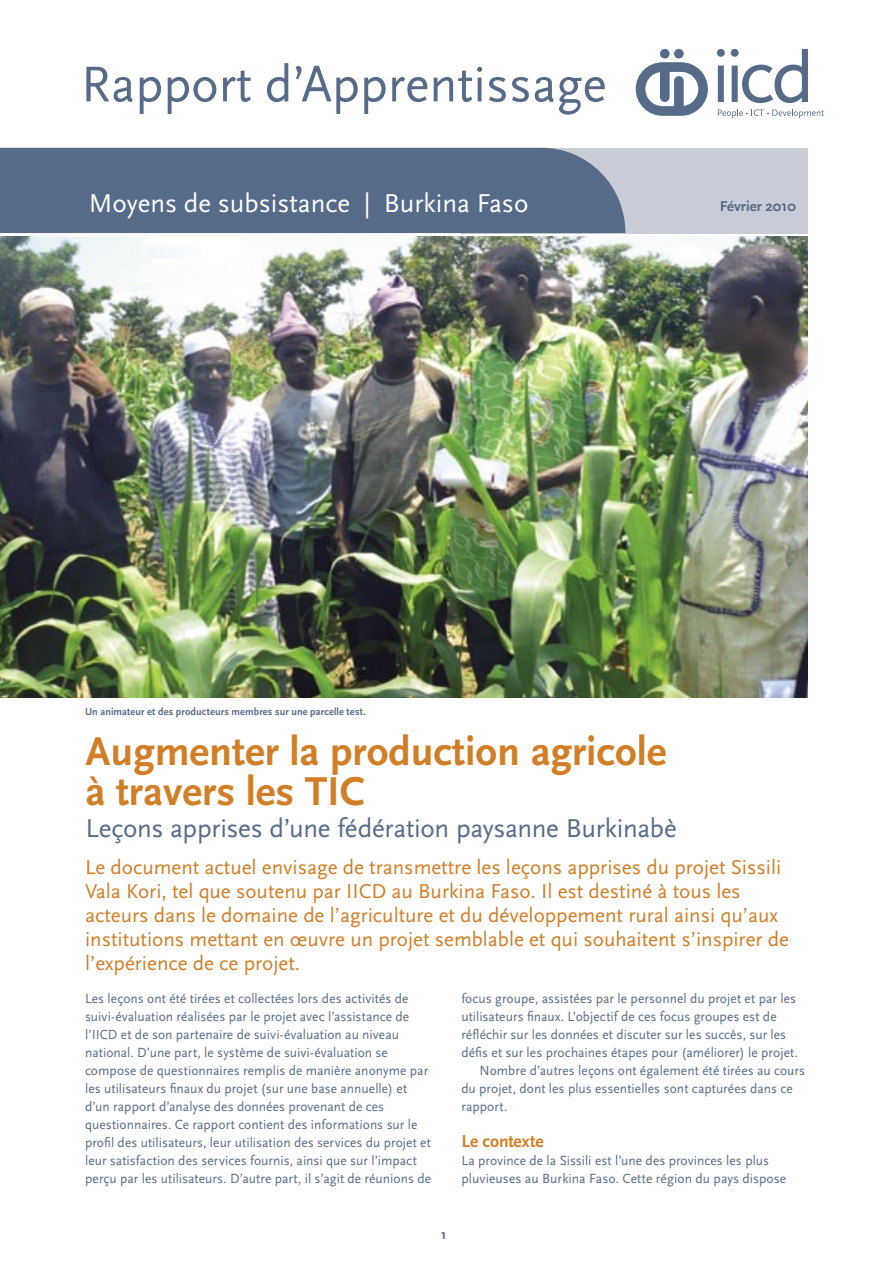
<style>
.page{position:relative;width:893px;height:1263px;background:#fff}
.page>*{position:absolute;margin:0;border:0;box-sizing:border-box;transform-origin:0 0}
.t1{font:52.5px "Scala Sans";color:#566b87}
.t2{font:700 42px/40.5px "Scala Sans";color:#d27e26}
.t3{font:27px "Scala Sans";letter-spacing:-.01em;color:#566b87}
.t4{font:27px "Scala Sans";color:#fff}
.t5{font:21px/24px "Scala Sans";color:#d27e26}
.t6{font:700 18px "Scala Sans";letter-spacing:-.005em;color:#d27e26}
.t7{font:700 15px "Scala Sans";color:#566b87}
.t8{font:13.95px/18px "Scala Sans";letter-spacing:.005em;color:#566b87}
.t9{font:13.8px/18px "Scala Sans";letter-spacing:.005em;color:#566b87}
.t10{font:700 13.8px "Scala Sans";color:#566b87}
.t11{font:700 10.5px "Scala Sans";letter-spacing:.01em;color:#566b87}
</style>
<div class="page">
<img style="left:0;top:236px;width:808px;height:461px">
<div style="left:461px;top:148px;width:347px;height:85px;background:#c7ccd6"></div>
<div style="left:0;top:148px;width:625px;height:85px;background:#566b87"></div>
<svg style="left:718px;top:109px;width:106px;height:9px"></svg>
<svg style="left:717px;top:49px;width:8px;height:53px"></svg>
<svg style="left:731px;top:49px;width:77px;height:54px"></svg>
<div style="left:660px;top:49px;width:10px;height:10px;background:#566b87;border-radius:50%"></div>
<div style="left:674px;top:49px;width:10px;height:10px;background:#566b87;border-radius:50%"></div>
<svg style="left:636px;top:62px;width:72px;height:54px"></svg>
<h1 class="t1" style="left:81px;top:56px;width:527px">Rapport d’Apprentissage</h1>
<h3 class="t4" style="left:89px;top:189px;width:441px">Moyens de subsistance | Burkina Faso</h3>
<p class="t7" style="left:720px;top:198px;width:78px">Février 2010</p>
<p class="t11" style="left:85px;top:706px;width:282px">Un animateur et des producteurs membres sur une parcelle test.</p>
<h2 class="t2" style="left:86px;top:732px;width:582px">Augmenter la production agricole à travers les TIC</h2>
<h3 class="t3" style="left:86px;top:813px;width:593px">Leçons apprises d’une fédération paysanne Burkinabè</h3>
<p class="t5" style="left:85px;top:855px;width:705px">Le document actuel envisage de transmettre les leçons apprises du projet Sissili Vala Kori, tel que soutenu par IICD au Burkina Faso. Il est destiné à tous les acteurs dans le domaine de l’agriculture et du développement rural ainsi qu’aux institutions mettant en œuvre un projet semblable et qui souhaitent s’inspirer de l’expérience de ce projet.</p>
<p class="t9" style="left:85px;top:990px;width:348px">Les leçons ont été tirées et collectées lors des activités de suivi-évaluation réalisées par le projet avec l’assistance de l’IICD et de son partenaire de suivi-évaluation au niveau national. D’une part, le système de suivi-évaluation se compose de questionnaires remplis de manière anonyme par les utilisateurs finaux du projet (sur une base annuelle) et d’un rapport d’analyse des données provenant de ces questionnaires. Ce rapport contient des informations sur le profil des utilisateurs, leur utilisation des services du projet et leur satisfaction des services fournis, ainsi que sur l’impact perçu par les utilisateurs. D’autre part, il s’agit de réunions de</p>
<p class="t8" style="left:461px;top:990px;width:336px">focus groupe, assistées par le personnel du projet et par les</p>
<p class="t8" style="left:461px;top:1008px;width:317px">utilisateurs finaux. L’objectif de ces focus groupes est de</p>
<p class="t8" style="left:461px;top:1026px;width:326px">réfléchir sur les données et discuter sur les succès, sur les</p>
<p class="t8" style="left:461px;top:1044px;width:338px">défis et sur les prochaines étapes pour (améliorer) le projet.</p>
<p class="t8" style="left:479px;top:1062px;width:327px">Nombre d’autres leçons ont également été tirées au cours</p>
<p class="t8" style="left:461px;top:1080px;width:333px">du projet, dont les plus essentielles sont capturées dans ce</p>
<p class="t8" style="left:461px;top:1098px;width:48px">rapport.</p>
<h3 class="t6" style="left:461px;top:1132px;width:84px">Le contexte</h3>
<p class="t8" style="left:461px;top:1152px;width:326px">La province de la Sissili est l’une des provinces les plus pluvieuses au Burkina Faso. Cette région du pays dispose</p>
<p class="t10" style="left:441px;top:1227px;width:7px">1</p>
</div>
